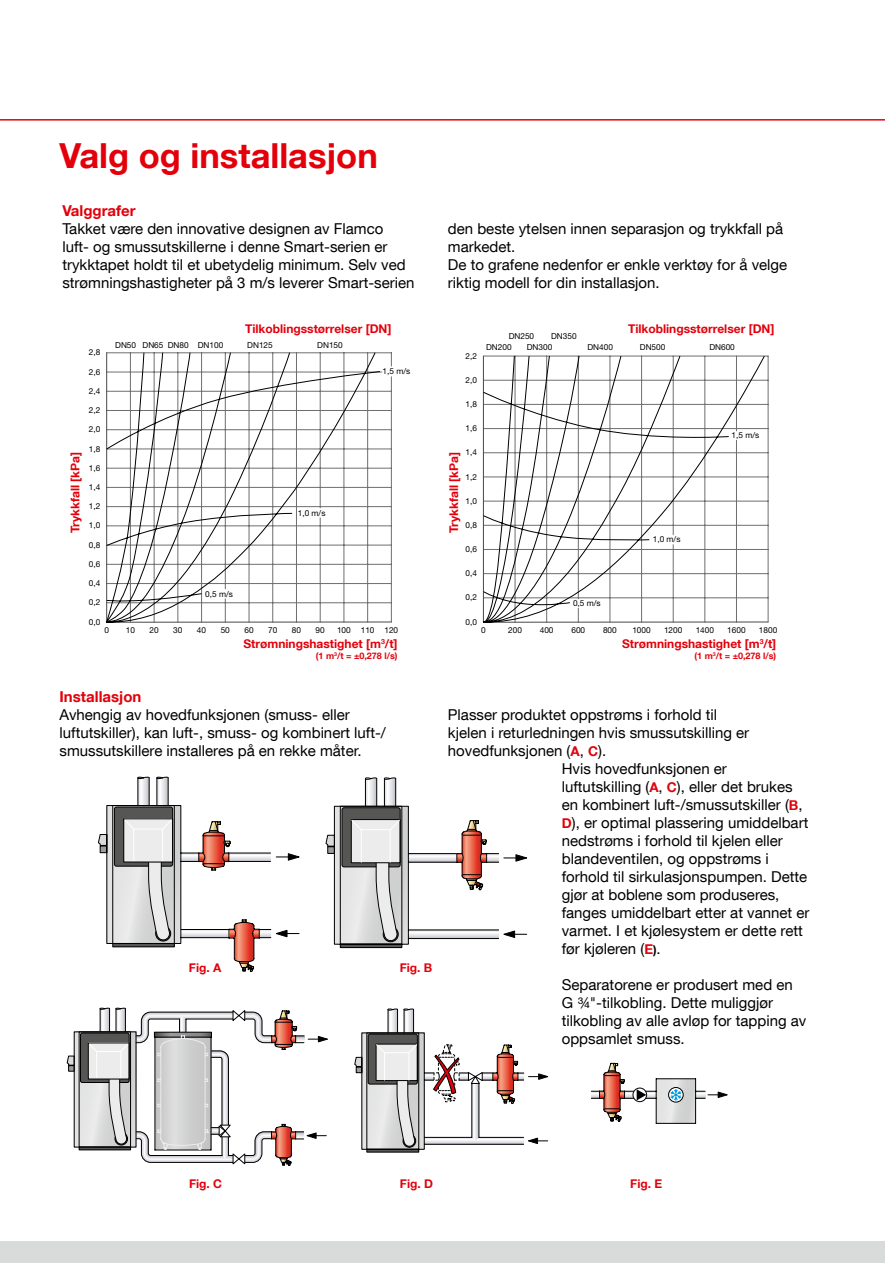
<style>
.page{position:relative;width:885px;height:1263px;background:#fff}
.page>*{position:absolute;margin:0;border:0;box-sizing:border-box;transform-origin:0 0}
.t1{font:700 34.5px "Helvetica Neue LT Com";color:#e3000b}
.t2{font:15px/18px "Helvetica Neue LT Com";color:#000}
.t3{font:700 15px "Helvetica Neue LT Com";color:#e3000b}
.t4{font:700 12px "Helvetica Neue LT Com";color:#e3000b}
.t5{font:700 9px "Helvetica Neue LT Com";color:#e3000b}
.t6{font:8.25px/11.4px "Helvetica Neue LT Com";color:#000}
.s1{font-weight:700;font-size:13.5px;color:#e3000b}
.s2{font-weight:700;font-size:12px}
</style>
<div class="page">
<div style="left:0;top:1242px;width:884px;height:21px;background:#d9dada"></div>
<hr style="left:656px;top:1123px;width:39px;height:1px;background:#000">
<svg style="left:591px;top:1063px;width:136px;height:60px"></svg>
<svg style="left:325px;top:777px;width:202px;height:171px"></svg>
<svg style="left:98px;top:777px;width:201px;height:195px"></svg>
<svg style="left:67px;top:1008px;width:260px;height:158px"></svg>
<svg style="left:0;top:119px;width:884px;height:2px;background:#e93f47"></svg>
<hr style="left:107px;top:602px;width:284px;height:1px;background:#6e6e6e">
<hr style="left:107px;top:583px;width:284px;height:1px;background:#6e6e6e">
<hr style="left:107px;top:564px;width:284px;height:1px;background:#6e6e6e">
<hr style="left:107px;top:545px;width:284px;height:1px;background:#6e6e6e">
<hr style="left:107px;top:526px;width:284px;height:1px;background:#6e6e6e">
<hr style="left:107px;top:506px;width:284px;height:1px;background:#6e6e6e">
<hr style="left:107px;top:487px;width:284px;height:1px;background:#6e6e6e">
<hr style="left:107px;top:468px;width:284px;height:1px;background:#6e6e6e">
<hr style="left:107px;top:449px;width:284px;height:1px;background:#6e6e6e">
<hr style="left:107px;top:429px;width:284px;height:1px;background:#6e6e6e">
<hr style="left:107px;top:410px;width:284px;height:1px;background:#6e6e6e">
<hr style="left:107px;top:391px;width:284px;height:1px;background:#6e6e6e">
<hr style="left:107px;top:372px;width:275px;height:1px;background:#6e6e6e">
<hr style="left:107px;top:353px;width:284px;height:1px;background:#6e6e6e">
<hr style="left:391px;top:377px;width:1px;height:245px;background:#6e6e6e">
<svg style="left:391px;top:353px;width:1px;height:13px"></svg>
<hr style="left:107px;top:622px;width:284px;height:1px;background:#484847">
<svg style="left:106px;top:352px;width:274px;height:271px"></svg>
<svg style="left:354px;top:1008px;width:194px;height:145px"></svg>
<hr style="left:483px;top:598px;width:285px;height:1px;background:#6e6e6e">
<hr style="left:483px;top:573px;width:285px;height:1px;background:#6e6e6e">
<hr style="left:483px;top:549px;width:285px;height:1px;background:#6e6e6e">
<hr style="left:483px;top:525px;width:285px;height:1px;background:#6e6e6e">
<hr style="left:483px;top:501px;width:285px;height:1px;background:#6e6e6e">
<hr style="left:483px;top:477px;width:285px;height:1px;background:#6e6e6e">
<hr style="left:483px;top:452px;width:285px;height:1px;background:#6e6e6e">
<hr style="left:483px;top:428px;width:285px;height:1px;background:#6e6e6e">
<hr style="left:483px;top:404px;width:285px;height:1px;background:#6e6e6e">
<hr style="left:483px;top:380px;width:285px;height:1px;background:#6e6e6e">
<hr style="left:483px;top:356px;width:285px;height:1px;background:#6e6e6e">
<hr style="left:767px;top:356px;width:1px;height:266px;background:#6e6e6e">
<hr style="left:483px;top:622px;width:285px;height:1px;background:#484847">
<svg style="left:482px;top:355px;width:283px;height:268px"></svg>
<h1 class="t1" style="left:60px;top:134px;width:320px">Valg og installasjon</h1>
<p class="t3" style="left:62px;top:201px;width:75px">Valggrafer</p>
<p class="t2" style="left:62px;top:219px;width:354px">Takket være den innovative designen av Flamco<br>luft- og smussutskillerne i denne Smart-serien er trykktapet holdt til et ubetydelig minimum. Selv ved strømningshastigheter på 3 m/s leverer Smart-serien</p>
<p class="t2" style="left:448px;top:219px;width:341px">den beste ytelsen innen separasjon og trykkfall på markedet.<br>De to grafene nedenfor er enkle verktøy for å velge riktig modell for din installasjon.</p>
<p class="t6" style="left:89px;top:347px;width:13px">2,8</p>
<p class="t6" style="left:89px;top:366px;width:13px">2,6</p>
<p class="t6" style="left:89px;top:385px;width:13px">2,4</p>
<p class="t6" style="left:89px;top:404px;width:13px">2,2</p>
<p class="t6" style="left:89px;top:423px;width:13px">2,0</p>
<p class="t6" style="left:89px;top:443px;width:13px">1,8</p>
<p class="t4" style="left:68px;top:533px;width:83px;rotate:-90deg">Trykkfall [kPa]</p>
<p class="t6" style="left:89px;top:462px;width:13px">1,6</p>
<p class="t6" style="left:89px;top:481px;width:13px">1,4</p>
<p class="t6" style="left:89px;top:500px;width:13px">1,2</p>
<p class="t6" style="left:89px;top:520px;width:13px">1,0</p>
<p class="t6" style="left:89px;top:539px;width:13px">0,8</p>
<p class="t6" style="left:89px;top:558px;width:13px">0,6</p>
<p class="t6" style="left:89px;top:577px;width:13px">0,4</p>
<p class="t6" style="left:89px;top:597px;width:13px">0,2</p>
<p class="t4" style="left:245px;top:321px;width:148px">Tilkoblingsstørrelser [DN]</p>
<p class="t4" style="left:628px;top:321px;width:148px">Tilkoblingsstørrelser [DN]</p>
<p class="t6" style="left:486px;top:341px;width:27px">DN200</p>
<p class="t6" style="left:526px;top:330px;width:27px;text-indent:-18px">DN250<br>DN300</p>
<p class="t6" style="left:551px;top:330px;width:27px">DN350</p>
<p class="t6" style="left:115px;top:339px;width:110px">DN50 DN65 DN80 DN100</p>
<p class="t6" style="left:247px;top:339px;width:27px">DN125</p>
<p class="t6" style="left:317px;top:339px;width:27px">DN150</p>
<p class="t6" style="left:587px;top:341px;width:27px">DN400</p>
<p class="t6" style="left:639px;top:342px;width:27px">DN500</p>
<p class="t6" style="left:709px;top:341px;width:27px">DN600</p>
<p class="t6" style="left:205px;top:588px;width:29px">0,5 m/s</p>
<p class="t6" style="left:298px;top:507px;width:29px">1,0 m/s</p>
<p class="t6" style="left:382px;top:365px;width:29px">1,5 m/s</p>
<p class="t6" style="left:465px;top:350px;width:13px">2,2</p>
<p class="t6" style="left:465px;top:374px;width:13px">2,0</p>
<p class="t6" style="left:465px;top:398px;width:13px">1,8</p>
<p class="t6" style="left:465px;top:422px;width:13px">1,6</p>
<p class="t6" style="left:465px;top:447px;width:13px">1,4</p>
<p class="t4" style="left:446px;top:533px;width:83px;rotate:-90deg">Trykkfall [kPa]</p>
<p class="t6" style="left:465px;top:471px;width:13px">1,2</p>
<p class="t6" style="left:465px;top:495px;width:13px">1,0</p>
<p class="t6" style="left:465px;top:519px;width:13px">0,8</p>
<p class="t6" style="left:465px;top:543px;width:13px">0,6</p>
<p class="t6" style="left:465px;top:567px;width:13px">0,4</p>
<p class="t6" style="left:465px;top:592px;width:13px">0,2</p>
<p class="t6" style="left:573px;top:597px;width:29px">0,5 m/s</p>
<p class="t6" style="left:652px;top:534px;width:29px">1,0 m/s</p>
<p class="t6" style="left:731px;top:430px;width:29px">1,5 m/s</p>
<p class="t6" style="left:89px;top:616px;width:13px">0,0</p>
<p class="t6" style="left:104px;top:624px;width:6px">0</p>
<p class="t6" style="left:126px;top:624px;width:11px">10</p>
<p class="t6" style="left:149px;top:624px;width:11px">20</p>
<p class="t6" style="left:173px;top:624px;width:11px">30</p>
<p class="t6" style="left:197px;top:624px;width:11px">40</p>
<p class="t6" style="left:221px;top:624px;width:11px">50</p>
<p class="t6" style="left:244px;top:624px;width:11px">60</p>
<p class="t6" style="left:268px;top:624px;width:11px">70</p>
<p class="t6" style="left:292px;top:624px;width:11px">80</p>
<p class="t6" style="left:315px;top:624px;width:11px">90</p>
<p class="t6" style="left:337px;top:624px;width:63px">100 110 120</p>
<p class="t4" style="left:243px;top:636px;width:156px">Strømningshastighet [m<sup>3</sup>/t]</p>
<p class="t5" style="left:316px;top:650px;width:83px">(1 m<sup>3</sup>/t = ±0,278 l/s)</p>
<p class="t3" style="left:60px;top:687px;width:83px">Installasjon</p>
<p class="t2" style="left:60px;top:705px;width:328px">Avhengig av hovedfunksjonen (smuss- eller luftutskiller), kan luft-, smuss- og kombinert luft-/ smussutskillere installeres på en rekke måter.</p>
<p class="t4" style="left:189px;top:960px;width:34px">Fig. A</p>
<p class="t4" style="left:399px;top:960px;width:34px">Fig. B</p>
<p class="t6" style="left:465px;top:616px;width:13px">0,0</p>
<p class="t6" style="left:481px;top:624px;width:6px">0</p>
<p class="t6" style="left:508px;top:624px;width:15px">200</p>
<p class="t6" style="left:539px;top:624px;width:15px">400</p>
<p class="t6" style="left:571px;top:624px;width:15px">600</p>
<p class="t6" style="left:603px;top:624px;width:15px">800</p>
<p class="t6" style="left:632px;top:624px;width:20px">1000</p>
<p class="t6" style="left:664px;top:624px;width:20px">1200</p>
<p class="t6" style="left:695px;top:624px;width:20px">1400</p>
<p class="t6" style="left:727px;top:624px;width:20px">1600</p>
<p class="t6" style="left:758px;top:624px;width:20px">1800</p>
<p class="t4" style="left:622px;top:636px;width:156px">Strømningshastighet [m<sup>3</sup>/t]</p>
<p class="t5" style="left:694px;top:650px;width:83px">(1 m<sup>3</sup>/t = ±0,278 l/s)</p>
<p class="t2" style="left:448px;top:705px;width:271px">Plasser produktet oppstrøms i forhold til</p>
<p class="t2" style="left:448px;top:723px;width:303px">kjelen i returledningen hvis smussutskilling er</p>
<p class="t2" style="left:448px;top:741px;width:160px">hovedfunksjonen (<span class="s1">A</span>, <span class="s1">C</span>).</p>
<p class="t2" style="left:561px;top:759px;width:167px">Hvis hovedfunksjonen er</p>
<p class="t2" style="left:561px;top:777px;width:232px">luftutskilling (<span class="s1">A</span>, <span class="s1">C</span>), eller det brukes</p>
<p class="t2" style="left:561px;top:795px;width:242px">en kombinert luft-/smussutskiller (<span class="s1">B</span>,</p>
<p class="t2" style="left:561px;top:813px;width:248px"><span class="s1">D</span>), er optimal plassering umiddelbart</p>
<p class="t2" style="left:561px;top:831px;width:222px">nedstrøms i forhold til kjelen eller</p>
<p class="t2" style="left:561px;top:849px;width:208px">blandeventilen, og oppstrøms i</p>
<p class="t2" style="left:561px;top:867px;width:247px">forhold til sirkulasjonspumpen. Dette</p>
<p class="t2" style="left:561px;top:885px;width:219px">gjør at boblene som produseres,</p>
<p class="t2" style="left:561px;top:903px;width:249px">fanges umiddelbart etter at vannet er</p>
<p class="t2" style="left:561px;top:921px;width:242px">varmet. I et kjølesystem er dette rett</p>
<p class="t2" style="left:561px;top:939px;width:100px">før kjøleren (<span class="s1">E</span><span class="s2">)</span>.</p>
<p class="t2" style="left:561px;top:975px;width:246px">Separatorene er produsert med en<br>G ¾"-tilkobling. Dette muliggjør tilkobling av alle avløp for tapping av oppsamlet smuss.</p>
<p class="t4" style="left:400px;top:1176px;width:35px">Fig. D</p>
<p class="t4" style="left:189px;top:1176px;width:35px">Fig. C</p>
<p class="t4" style="left:630px;top:1176px;width:33px">Fig. E</p>
</div>
